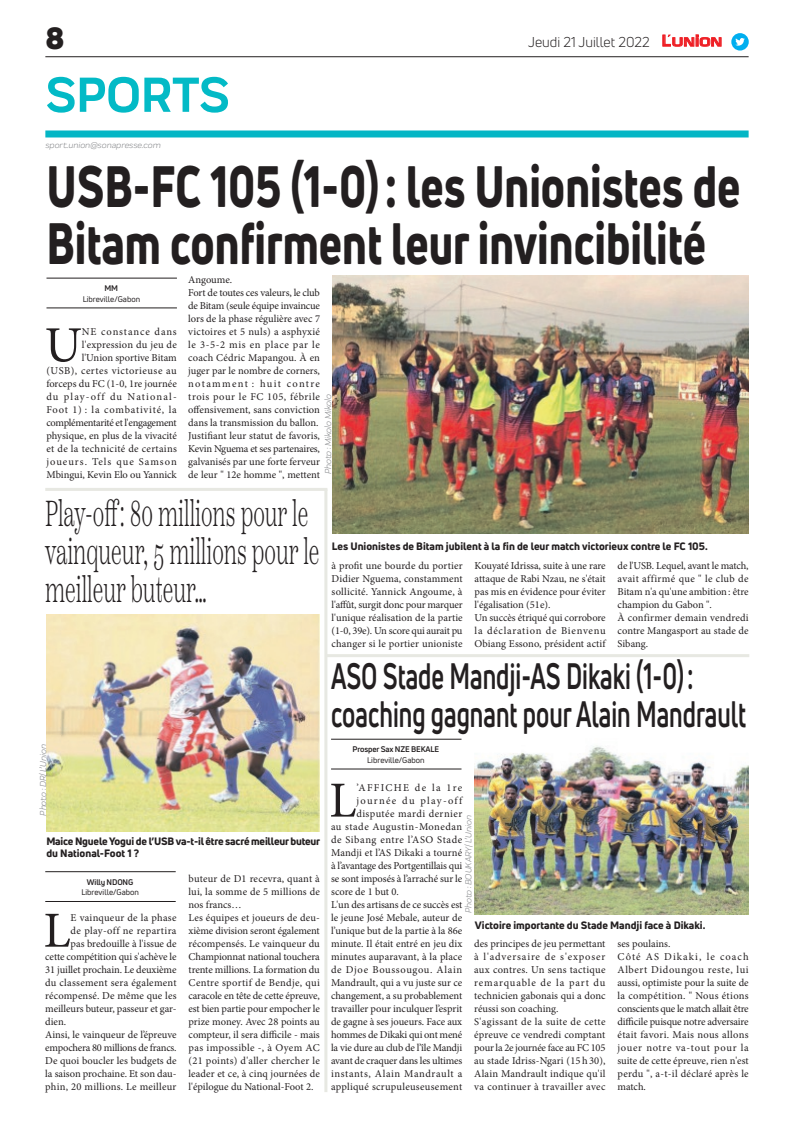
<style>
.page{position:relative;width:794px;height:1129px;background:#fff}
.page>*{position:absolute;margin:0;border:0;box-sizing:border-box;transform-origin:0 0}
.t1{font:800 57px/57px "Uni Neue";color:#231f20;scale:.77 1}
.t2{font:700 51px "Praktika";color:#03bac6}
.t3{font:50.5px "Minion Pro";color:#231f20}
.t4{font:300 36px/38px "Scotch Text";color:#231f20;scale:.57 1}
.t5{font:700 36px/38px "Uni Neue";color:#231f20;scale:.67 1}
.t6{font:900 30px "Uni Neue";color:#231f20}
.t7{font:14px "Uni Neue";color:#231f20}
.t8{font:10.5px/13px "Minion Pro";color:#231f20}
.t9{font:800 10.5px/12.6px "Uni Neue";color:#231f20}
.t10{font:10.5px "Minion Pro";letter-spacing:-.02em;color:#231f20}
.t11{font:10.5px "Minion Pro";letter-spacing:.025em;color:#231f20}
.t12{font:10.5px "Minion Pro";letter-spacing:.02em;color:#231f20}
.t13{font:10.5px "Minion Pro";letter-spacing:.055em;color:#231f20}
.t14{font:10.5px "Minion Pro";letter-spacing:.045em;color:#231f20}
.t15{font:10.5px "Minion Pro";letter-spacing:.05em;color:#231f20}
.t16{font:10.5px "Minion Pro";letter-spacing:.06em;color:#231f20}
.t17{font:10.5px "Minion Pro";letter-spacing:.035em;color:#231f20}
.t18{font:10.5px "Minion Pro";letter-spacing:.04em;color:#231f20}
.t19{font:10.5px "Minion Pro";letter-spacing:.12em;color:#231f20}
.t20{font:10.5px "Minion Pro";letter-spacing:.125em;color:#231f20}
.t21{font:italic 9px "Praktika";color:#818386}
.t22{font:8px "Uni Neue";color:#231f20}
.t23{font:700 8px "Uni Neue";letter-spacing:-.02em;color:#231f20}
.s1{font-family:"Eurostile";font-weight:600;font-size:14.9px;color:#ee1d23}
.s2{font-family:"Eurostile";font-weight:600;font-size:11.4px;color:#ee1d23}
</style>
<div class="page">
<hr style="left:45px;top:56px;width:703px;height:1px;background:#231f20">
<div style="left:45px;top:130px;width:703px;height:7px;background:#04b6c5"></div>
<svg style="left:662px;top:34px;width:60px;height:13px"></svg>
<div style="left:731px;top:33px;width:17px;height:18px;background:#00aeef;border-radius:50%"></div>
<svg style="left:735px;top:38px;width:10px;height:8px"></svg>
<hr style="left:46px;top:307px;width:131px;height:1px;background:#231f20">
<hr style="left:46px;top:278px;width:131px;height:1px;background:#231f20">
<img style="left:333px;top:275px;width:415px;height:258px">
<hr style="left:331px;top:768px;width:130px;height:1px;background:#231f20">
<hr style="left:331px;top:739px;width:130px;height:1px;background:#231f20">
<img style="left:474px;top:746px;width:274px;height:167px">
<hr style="left:45px;top:900px;width:131px;height:1px;background:#231f20">
<hr style="left:45px;top:871px;width:131px;height:1px;background:#231f20">
<img style="left:46px;top:614px;width:274px;height:217px">
<hr style="left:324px;top:489px;width:3px;height:602px;background:#e7e8e2">
<hr style="left:45px;top:488px;width:282px;height:3px;background:#e7e8e2">
<hr style="left:326px;top:654px;width:423px;height:3px;background:#e7e8e2">
<h3 class="t6" style="left:45px;top:17px;width:21px">8</h3>
<h2 class="t2" style="left:46px;top:54px;width:185px">SPORTS</h2>
<p class="t21" style="left:45px;top:139px;width:117px">sport.union@sonapresse.com</p>
<h3 class="t7" style="left:528px;top:33px;width:195px">Jeudi 21 Juillet 2022 <span class="s1">L</span><span class="s2">UNION</span></h3>
<h1 class="t1" style="left:46px;top:157px;width:902px">USB-FC 105 (1-0): les Unionistes de<br>Bitam confirment leur invincibilité</h1>
<p class="t23" style="left:105px;top:283px;width:15px">MM</p>
<p class="t22" style="left:83px;top:293px;width:59px">Libreville/Gabon</p>
<p class="t8" style="left:188px;top:273px;width:133px">Angoume.<br>Fort de toutes ces valeurs, le club de Bitam (seule équipe invaincue lors de la phase régulière avec 7 victoires et 5 nuls) a asphyxié le 3-5-2 mis en place par le coach Cédric Mapangou. À en juger par le nombre de corners, notamment : huit contre trois pour le FC 105, fébrile offensivement, sans conviction dans la transmission du ballon.<br>Justifiant leur statut de favoris,<br>Kevin Nguema et ses partenaires, galvanisés par une forte ferveur de leur " 12e homme ", mettent</p>
<p class="t8" style="left:46px;top:325px;width:132px;text-align:right">NE constance dans l'expression du jeu de<br>l'Union sportive Bitam<br>(USB), certes victorieuse au forceps du FC (1-0, 1re journée du play-off du National-<br>Foot 1) : la combativité, la complémentarité et l'engagement physique, en plus de la vivacité et de la technicité de certains joueurs. Tels que Samson<br>Mbingui, Kevin Elo ou Yannick</p>
<h3 class="t3" style="left:45px;top:311px;width:39px">U</h3>
<p class="t21" style="left:322px;top:474px;width:82px;rotate:-90deg">Photo : Mikolo Mikolo</p>
<h3 class="t4" style="left:45px;top:494px;width:483px">Play-off: 80 millions pour le vainqueur, 5 millions pour le meilleur buteur…</h3>
<p class="t21" style="left:37px;top:815px;width:73px;rotate:-90deg">Photo : DR/ L’Union</p>
<p class="t9" style="left:46px;top:834px;width:275px">Maice Nguele Yogui de l’USB va-t-il être sacré meilleur buteur du National-Foot 1 ?</p>
<p class="t23" style="left:87px;top:876px;width:48px">Willy NDONG</p>
<p class="t22" style="left:81px;top:887px;width:59px">Libreville/Gabon</p>
<h3 class="t3" style="left:43px;top:896px;width:29px">L</h3>
<p class="t11" style="left:71px;top:910px;width:107px">E vainqueur de la phase</p>
<p class="t17" style="left:71px;top:923px;width:107px">de play-off ne repartira</p>
<p class="t8" style="left:71px;top:936px;width:107px">pas bredouille à l'issue de</p>
<p class="t8" style="left:45px;top:949px;width:133px">cette compétition qui s'achève le</p>
<p class="t8" style="left:45px;top:962px;width:133px">31 juillet prochain. Le deuxième</p>
<p class="t11" style="left:45px;top:975px;width:133px">du classement sera également</p>
<p class="t8" style="left:45px;top:988px;width:133px">récompensé. De même que les</p>
<p class="t8" style="left:45px;top:1001px;width:133px">meilleurs buteur, passeur et gar-</p>
<p class="t8" style="left:45px;top:1014px;width:22px">dien.</p>
<p class="t8" style="left:45px;top:1027px;width:133px">Ainsi, le vainqueur de l’épreuve</p>
<p class="t10" style="left:45px;top:1040px;width:133px">empochera 80 millions de francs.</p>
<p class="t8" style="left:45px;top:1053px;width:133px">De quoi boucler les budgets de</p>
<p class="t8" style="left:45px;top:1066px;width:133px">la saison prochaine. Et son dau-</p>
<p class="t12" style="left:45px;top:1079px;width:133px">phin, 20 millions. Le meilleur</p>
<p class="t8" style="left:189px;top:871px;width:133px">buteur de D1 recevra, quant à lui, la somme de 5 millions de nos francs…<br>Les équipes et joueurs de deu&shy;xième division seront également récompensés. Le vainqueur du<br>Championnat national touchera trente millions. La formation du<br>Centre sportif de Bendje, qui caracole en tête de cette épreuve, est bien partie pour empocher le prize money. Avec 28 points au compteur, il sera difficile - mais pas impossible -, à Oyem AC (21 points) d'aller chercher le leader et ce, à cinq journées de l'épilogue du National-Foot 2.</p>
<p class="t9" style="left:332px;top:539px;width:377px">Les Unionistes de Bitam jubilent à la fin de leur match victorieux contre le FC 105.</p>
<p class="t8" style="left:332px;top:559px;width:132px;text-align:justify">à profit une bourde du portier Didier Nguema, constamment sollicité. Yannick Angoume, à l'affût, surgit donc pour marquer l'unique réalisation de la partie (1-0, 39e). Un score qui aurait pu changer si le portier unioniste</p>
<p class="t8" style="left:474px;top:559px;width:132px">Kouyaté Idrissa, suite à une rare attaque de Rabi Nzau, ne s'était pas mis en évidence pour éviter l'égalisation (51e).<br>Un succès étriqué qui corrobore la déclaration de Bienvenu<br>Obiang Essono, président actif</p>
<p class="t8" style="left:617px;top:559px;width:132px">de l'USB. Lequel, avant le match, avait affirmé que " le club de<br>Bitam n'a qu'une ambition: être champion du Gabon ".<br>À confirmer demain vendredi contre Mangasport au stade de<br>Sibang.</p>
<h3 class="t5" style="left:331px;top:656px;width:621px">ASO Stade Mandji-AS Dikaki (1-0): coaching gagnant pour Alain Mandrault</h3>
<p class="t23" style="left:353px;top:744px;width:88px">Prosper Sax NZE BEKALE</p>
<p class="t22" style="left:367px;top:754px;width:59px">Libreville/Gabon</p>
<h3 class="t3" style="left:329px;top:766px;width:29px">L</h3>
<p class="t20" style="left:356px;top:780px;width:107px">’AFFICHE de la 1re</p>
<p class="t19" style="left:356px;top:793px;width:107px">journée du play-off</p>
<p class="t18" style="left:356px;top:806px;width:107px">disputée mardi dernier</p>
<p class="t14" style="left:331px;top:819px;width:133px">au stade Augustin-Monedan</p>
<p class="t15" style="left:331px;top:832px;width:133px">de Sibang entre l’ASO Stade</p>
<p class="t8" style="left:331px;top:845px;width:133px">Mandji et l’AS Dikaki a tourné</p>
<p class="t8" style="left:331px;top:858px;width:133px">à l’avantage des Portgentillais qui</p>
<p class="t8" style="left:331px;top:871px;width:133px">se sont imposés à l’arraché sur le</p>
<p class="t8" style="left:331px;top:884px;width:69px">score de 1 but 0.</p>
<p class="t8" style="left:331px;top:897px;width:133px">L'un des artisans de ce succès est</p>
<p class="t8" style="left:331px;top:910px;width:133px">le jeune José Mebale, auteur de</p>
<p class="t8" style="left:331px;top:923px;width:133px">l’unique but de la partie à la 86e</p>
<p class="t8" style="left:331px;top:936px;width:133px">minute. Il était entré en jeu dix</p>
<p class="t8" style="left:331px;top:949px;width:133px">minutes auparavant, à la place</p>
<p class="t16" style="left:331px;top:962px;width:133px">de Djoe Boussougou. Alain</p>
<p class="t8" style="left:331px;top:975px;width:133px">Mandrault, qui a vu juste sur ce</p>
<p class="t8" style="left:331px;top:988px;width:133px">changement, a su probablement</p>
<p class="t8" style="left:331px;top:1001px;width:133px">travailler pour inculquer l’esprit</p>
<p class="t8" style="left:331px;top:1014px;width:133px">de gagne à ses joueurs. Face aux</p>
<p class="t10" style="left:331px;top:1027px;width:133px">hommes de Dikaki qui ont mené</p>
<p class="t10" style="left:331px;top:1040px;width:133px">la vie dure au club de l’île Mandji</p>
<p class="t10" style="left:331px;top:1053px;width:133px">avant de craquer dans les ultimes</p>
<p class="t13" style="left:331px;top:1066px;width:133px">instants, Alain Mandrault a</p>
<p class="t11" style="left:331px;top:1079px;width:133px">appliqué scrupuleuseusement</p>
<p class="t21" style="left:462px;top:913px;width:100px;rotate:-90deg">Photo : BOUKARY/ L’Union</p>
<p class="t9" style="left:475px;top:918px;width:232px">Victoire importante du Stade Mandji face à Dikaki.</p>
<p class="t8" style="left:474px;top:936px;width:133px">des principes de jeu permettant à l'adversaire de s'exposer aux contres. Un sens tactique remarquable de la part du technicien gabonais qui a donc réussi son coaching.<br>S'agissant de la suite de cette épreuve ce vendredi comptant pour la 2e journée face au FC 105 au stade Idriss-Ngari (15 h 30),<br>Alain Mandrault indique qu'il va continuer à travailler avec</p>
<p class="t8" style="left:617px;top:936px;width:133px">ses poulains.<br>Côté AS Dikaki, le coach<br>Albert Didoungou reste, lui aussi, optimiste pour la suite de la compétition. " Nous étions conscients que le match allait être difficile puisque notre adversaire était favori. Mais nous allons jouer notre va-tout pour la suite de cette épreuve, rien n'est perdu ", a-t-il déclaré après le match.</p>
</div>
